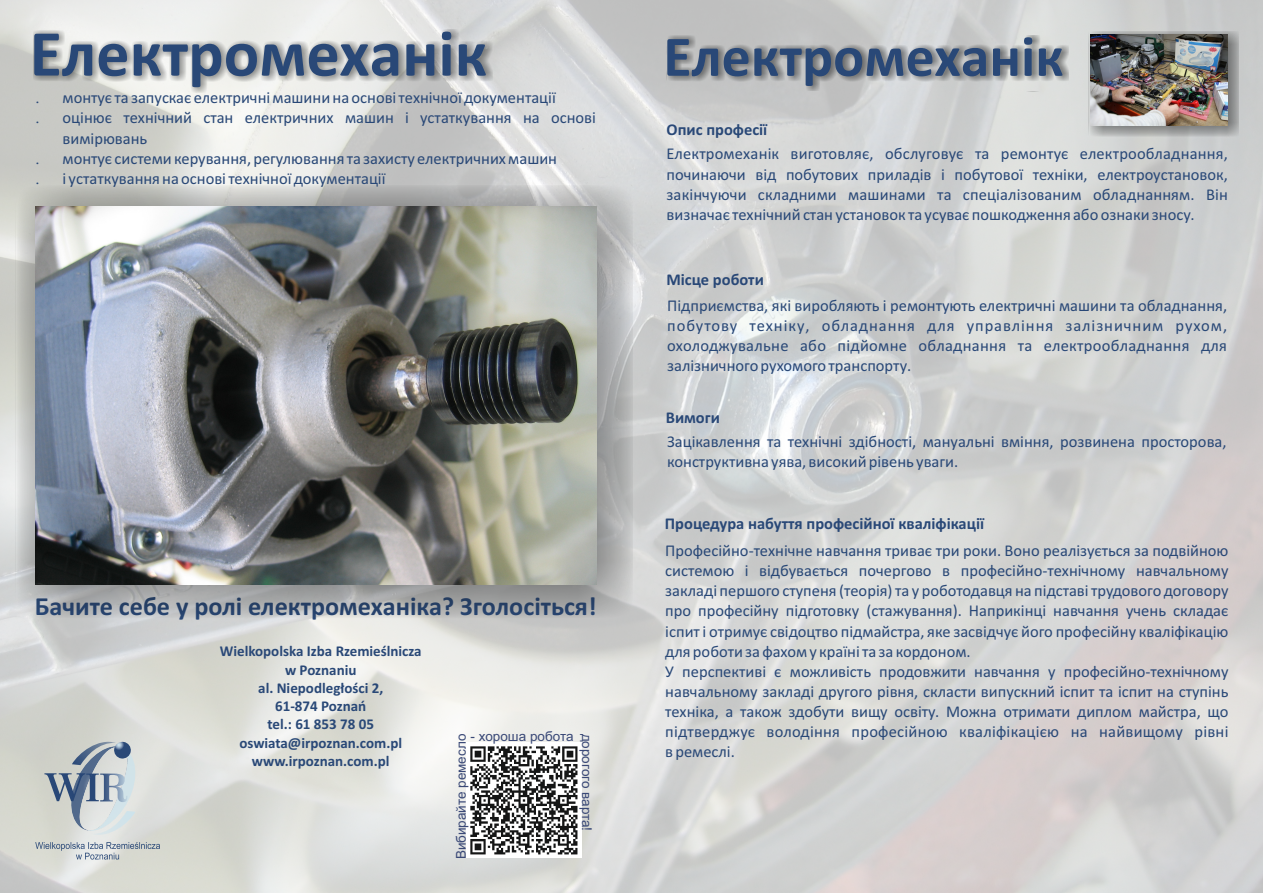
<style>
.page{position:relative;width:1263px;height:893px;background:#fff}
.page>*{position:absolute;margin:0;border:0;box-sizing:border-box;transform-origin:0 0}
.t1{font:700 66.15px "Calibri";color:#294877}
.t2{font:700 57.9px "Calibri";color:#294877}
.t3{font:700 26.25px "Calibri";color:#294877}
.t4{font:16.5px/20.1px "Calibri";color:#294877}
.t5{font:700 16.5px "Calibri";color:#294877}
.t6{font:700 15px/18.3px "Calibri";color:#294877;text-align:center}
.t7{font:13.5px "Arial";color:#3a4977}
</style>
<div class="page">
<div style="left:33px;top:29px;width:460px;height:64px;background:#151616;opacity:.49"></div>
<div style="left:16px;top:185px;width:617px;height:434px;background:#151616;opacity:.49"></div>
<img style="left:35px;top:207px;width:561px;height:377px">
<div style="left:1088px;top:32px;width:151px;height:105px;background:#151616;opacity:.49"></div>
<img style="left:1091px;top:34px;width:137px;height:91px">
<div style="left:667px;top:35px;width:402px;height:56px;background:#151616;opacity:.49"></div>
<img style="left:470px;top:746px;width:108px;height:109px">
<img style="left:71px;top:746px;width:64px;height:65px">
<svg style="left:72px;top:737px;width:59px;height:28px;background:#a5afb8"></svg>
<svg style="left:44px;top:773px;width:84px;height:29px;background:#91a0b0"></svg>
<svg style="left:35px;top:811px;width:125px;height:48px;background:#cfd3d2"></svg>
<h1 class="t1" style="left:30px;top:26px;width:459px">Електромеханік</h1>
<p class="t4" style="left:63px;top:89px;width:535px">монтує та запускає електричні машини на основі технічної документації оцінює технічний стан електричних машин і устаткування на основі вимірювань<br>монтує системи керування, регулювання та захисту електричних машин<br>і устаткування на основі технічної документації</p>
<h3 class="t3" style="left:35px;top:595px;width:563px">Бачите себе у ролі електромеханіка? Зголосіться!</h3>
<p class="t6" style="left:220px;top:643px;width:203px">Wielkopolska Izba Rzemieślnicza w Poznaniu<br>al. Niepodległości 2,<br>61-874 Poznań<br>tel.: 61 853 78 05 oswiata@irpoznan.com.pl www.irpoznan.com.pl</p>
<p class="t7" style="left:471px;top:731px;width:104px">- хороша робота</p>
<p class="t7" style="left:592px;top:734px;width:99px;rotate:90deg">дорогого варта!</p>
<p class="t7" style="left:456px;top:859px;width:127px;rotate:-90deg">Вибирайте ремесло</p>
<h2 class="t2" style="left:663px;top:32px;width:402px">Електромеханік</h2>
<p class="t5" style="left:666px;top:122px;width:102px">Опис професії</p>
<p class="t4" style="left:666px;top:145px;width:563px;text-align:justify">Електромеханік виготовляє, обслуговує та ремонтує електрообладнання, починаючи від побутових приладів і побутової техніки, електроустановок, закінчуючи складними машинами та спеціалізованим обладнанням. Він визначає технічний стан установок та усуває пошкодження або ознаки зносу.</p>
<p class="t5" style="left:666px;top:273px;width:99px">Місце роботи</p>
<p class="t4" style="left:667px;top:297px;width:561px;text-align:justify">Підприємства, які виробляють і ремонтують електричні машини та обладнання, побутову техніку, обладнання для управління залізничним рухом, охолоджувальне або підйомне обладнання та електрообладнання для залізничного рухомого транспорту.</p>
<p class="t5" style="left:666px;top:410px;width:56px">Вимоги</p>
<p class="t4" style="left:667px;top:433px;width:561px">Зацікавлення та технічні здібності, мануальні вміння, розвинена просторова, конструктивна уява, високий рівень уваги.</p>
<p class="t5" style="left:665px;top:517px;width:321px">Процедура набуття професійної кваліфікації</p>
<p class="t4" style="left:665px;top:542px;width:565px">Професійно-технічне навчання триває три роки. Воно реалізується за подвійною системою і відбувається почергово в професійно-технічному навчальному закладі першого ступеня (теорія) та у роботодавця на підставі трудового договору про професійну підготовку (стажування). Наприкінці навчання учень складає іспит і отримує свідоцтво підмайстра, яке засвідчує його професійну кваліфікацію для роботи за фахом у країні та за кордоном.<br>У перспективі є можливість продовжити навчання у професійно-технічному навчальному закладі другого рівня, скласти випускний іспит та іспит на ступінь техніка, а також здобути вищу освіту. Можна отримати диплом майстра, що підтверджує володіння професійною кваліфікацією на найвищому рівні в ремеслі.</p>
</div>
